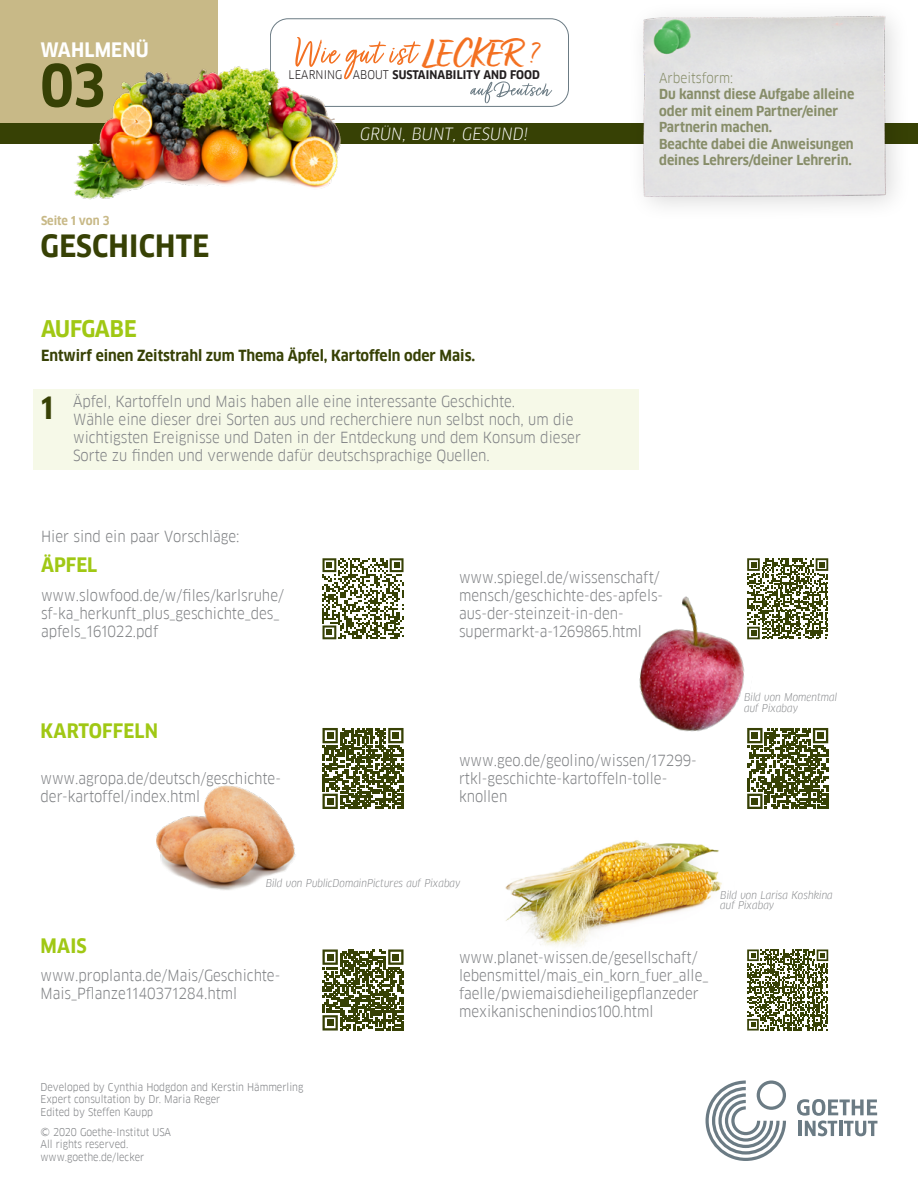
<style>
.page{position:relative;width:918px;height:1188px;background:#fff}
.page>*{position:absolute;margin:0;border:0;box-sizing:border-box;transform-origin:0 0}
.t1{font:700 57.6px "Goethe FF Clan";color:#374105}
.t2{font:39.45px "Turbinado Bold Pro";letter-spacing:.04em;color:#f37021}
.t3{font:700 30px "Goethe FF Clan";letter-spacing:.01em;color:#374105}
.t4{font:700 22.5px "Goethe FF Clan";letter-spacing:-.01em;color:#a0c814}
.t5{font:700 19.5px "Goethe FF Clan";letter-spacing:.01em;color:#a0c814}
.t6{font:700 19.5px "Goethe FF Clan";letter-spacing:.01em;color:#fff}
.t7{font:italic 16.5px "Goethe FF Clan";letter-spacing:.01em;color:#fff}
.t8{font:15px/18px "Goethe FF Clan";color:#808285}
.t9{font:700 15px "Goethe FF Clan";color:#374105}
.t10{font:700 13.5px/16.5px "Goethe FF Clan";color:#878d69}
.t11{font:13.5px "Goethe FF Clan";color:#878d69}
.t12{font:700 12px "Goethe FF Clan";letter-spacing:-.005em;color:#c8b987}
.t13{font:700 11.7px "Goethe FF Clan";letter-spacing:.01em;color:#231f20}
.t14{font:10.5px/12.6px "Goethe FF Clan";color:#808285}
.t15{font:italic 10.5px/10.5px "Goethe FF Clan";color:#808285}
.s1{font-family:"Turbinado Light Pro"}
.s2{font-weight:400}
.s3{font-weight:700;font-size:30px;color:#374105}
</style>
<div class="page">
<svg style="left:706px;top:1080px;width:80px;height:81px"></svg>
<svg style="left:797px;top:1099px;width:80px;height:37px"></svg>
<div style="left:0;top:0;width:217px;height:135px;background:#c8b987"></div>
<div style="left:0;top:123px;width:918px;height:21px;background:#374105"></div>
<div style="left:270px;top:18px;width:299px;height:89px;border:1px solid #6b7b84;border-radius:18px"></div>
<svg style="left:297px;top:37px;width:124px;height:42px"></svg>
<svg style="left:470px;top:81px;width:82px;height:22px"></svg>
<img style="left:73px;top:50px;width:274px;height:150px">
<div style="left:626px;top:0;width:286px;height:224px;background:#000;opacity:.15"></div>
<img style="left:626px;top:0;width:275px;height:224px">
<img style="left:505px;top:840px;width:217px;height:106px">
<div style="left:33px;top:389px;width:606px;height:80px;background:#f6f9e8"></div>
<svg style="left:322px;top:558px;width:82px;height:81px"></svg>
<svg style="left:322px;top:728px;width:82px;height:81px"></svg>
<div style="left:327px;top:732px;width:6px;height:7px;background:#374105"></div>
<div style="left:393px;top:732px;width:6px;height:7px;background:#374105"></div>
<div style="left:327px;top:798px;width:6px;height:7px;background:#374105"></div>
<svg style="left:322px;top:949px;width:82px;height:82px"></svg>
<svg style="left:747px;top:558px;width:81px;height:81px"></svg>
<svg style="left:747px;top:728px;width:81px;height:81px"></svg>
<div style="left:817px;top:732px;width:7px;height:7px;background:#374105"></div>
<div style="left:752px;top:798px;width:6px;height:7px;background:#374105"></div>
<svg style="left:747px;top:949px;width:81px;height:82px"></svg>
<img style="left:639px;top:586px;width:125px;height:159px">
<img style="left:156px;top:772px;width:173px;height:118px">
<h2 class="t2" style="left:423px;top:31px;width:117px">LECKER <span class="s1">?</span></h2>
<h3 class="t6" style="left:41px;top:38px;width:110px">WAHLMENÜ</h3>
<h1 class="t1" style="left:40px;top:52px;width:66px">03</h1>
<p class="t11" style="left:659px;top:70px;width:76px">Arbeitsform:</p>
<p class="t13" style="left:289px;top:68px;width:253px"><span class="s2">LEARNING ABOUT</span> SUSTAINABILITY AND FOOD</p>
<p class="t10" style="left:659px;top:86px;width:197px">Du kannst diese Aufgabe alleine oder mit einem Partner/einer<br>Partnerin machen.<br>Beachte dabei die Anweisungen deines Lehrers/deiner Lehrerin.</p>
<p class="t7" style="left:360px;top:124px;width:170px">GRÜN, BUNT, GESUND!</p>
<p class="t12" style="left:41px;top:213px;width:70px">Seite 1 von 3</p>
<h3 class="t3" style="left:41px;top:229px;width:170px">GESCHICHTE</h3>
<h3 class="t4" style="left:41px;top:315px;width:97px">AUFGABE</h3>
<p class="t9" style="left:41px;top:347px;width:436px">Entwirf einen Zeitstrahl zum Thema Äpfel, Kartoffeln oder Mais.</p>
<p class="t8" style="left:73px;top:393px;width:509px;text-indent:-33px"><span class="s3">1</span> Äpfel, Kartoffeln und Mais haben alle eine interessante Geschichte.<br>Wähle eine dieser drei Sorten aus und recherchiere nun selbst noch, um die wichtigsten Ereignisse und Daten in der Entdeckung und dem Konsum dieser Sorte zu finden und verwende dafür deutschsprachige Quellen.</p>
<p class="t8" style="left:41px;top:527px;width:200px">Hier sind ein paar Vorschläge:</p>
<h3 class="t5" style="left:41px;top:553px;width:58px">ÄPFEL</h3>
<p class="t8" style="left:41px;top:586px;width:244px">www.slowfood.de/w/files/karlsruhe/ sf-ka_herkunft_plus_geschichte_des_ apfels_161022.pdf</p>
<h3 class="t5" style="left:41px;top:720px;width:119px">KARTOFFELN</h3>
<p class="t8" style="left:41px;top:769px;width:242px">www.agropa.de/deutsch/geschichte&shy;der-kartoffel/index.html</p>
<p class="t8" style="left:459px;top:568px;width:206px">www.spiegel.de/wissenschaft/ mensch/geschichte-des-apfels&shy;aus-der-steinzeit-in-den&shy;supermarkt-a-1269865.html</p>
<p class="t8" style="left:459px;top:751px;width:239px">www.geo.de/geolino/wissen/17299- rtkl-geschichte-kartoffeln-tolle&shy;knollen</p>
<p class="t15" style="left:744px;top:692px;width:95px">Bild von Momentmal auf Pixabay</p>
<p class="t15" style="left:266px;top:878px;width:196px">Bild von PublicDomainPictures auf Pixabay</p>
<h3 class="t5" style="left:41px;top:935px;width:48px">MAIS</h3>
<p class="t8" style="left:41px;top:966px;width:241px">www.proplanta.de/Mais/Geschichte-<br>Mais_Pflanze1140371284.html</p>
<p class="t8" style="left:459px;top:948px;width:251px">www.planet-wissen.de/gesellschaft/ lebensmittel/mais_ein_korn_fuer_alle_ faelle/pwiemaisdieheiligepflanzeder mexikanischenindios100.html</p>
<p class="t15" style="left:720px;top:890px;width:114px">Bild von Larisa Koshkina auf Pixabay</p>
<p class="t14" style="left:40px;top:1080px;width:264px">Developed by Cynthia Hodgdon and Kerstin Hämmerling<br>Expert consultation by Dr. Maria Reger<br>Edited by Steffen Kaupp</p>
<p class="t14" style="left:40px;top:1126px;width:132px">© 2020 Goethe-Institut USA<br>All rights reserved. www.goethe.de/lecker</p>
</div>
